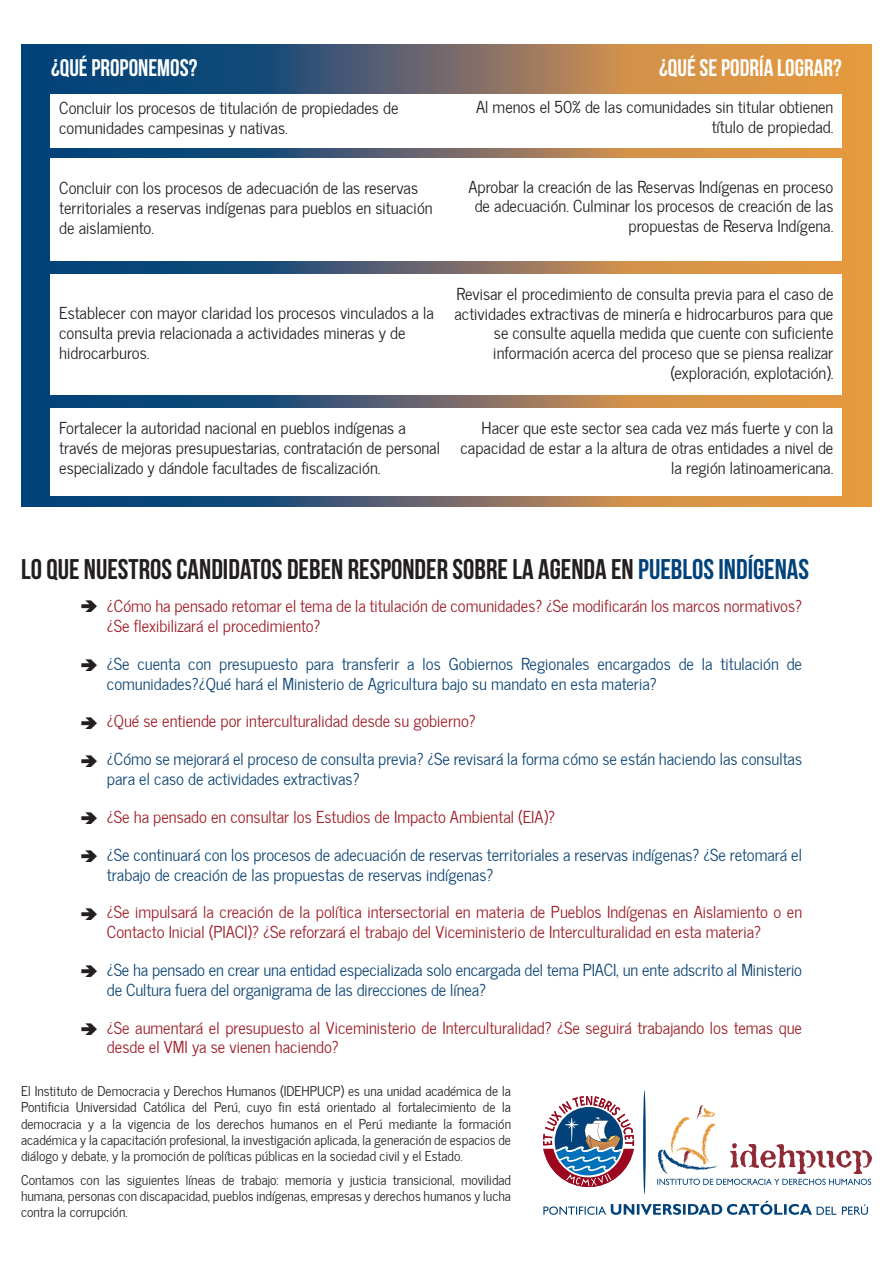
<style>
.page{position:relative;width:893px;height:1263px;background:#fff}
.page>*{position:absolute;margin:0;border:0;box-sizing:border-box;transform-origin:0 0}
.t1{font:700 28.5px "Bebas Neue";color:#231f20}
.t2{font:700 24px "Bebas Neue";color:#fff}
.t3{font:16.5px/19.8px "News Cycle";color:#231f20}
.t4{font:16.5px/19.8px "News Cycle";color:#0c4474}
.t5{font:16.5px/19.8px "News Cycle";color:#9d1b24}
.t6{font:13.5px/16.2px "News Cycle";color:#231f20;text-align:justify}
.s1{color:#004279}
</style>
<div class="page">
<svg style="left:21px;top:44px;width:851px;height:462px;background:#746d61"></svg>
<svg style="left:543px;top:1090px;width:329px;height:125px"></svg>
<div style="left:51px;top:94px;width:791px;height:54px;background:#fff"></div>
<div style="left:51px;top:158px;width:791px;height:103px;background:#fff"></div>
<div style="left:51px;top:274px;width:791px;height:121px;background:#fff"></div>
<div style="left:51px;top:408px;width:791px;height:88px;background:#fff"></div>
<h2 class="t2" style="left:51px;top:54px;width:148px">¿QUÉ PROPONEMOS?</h2>
<h2 class="t2" style="left:659px;top:54px;width:184px">¿QUÉ SE PODRÍA LOGRAR?</h2>
<p class="t3" style="left:59px;top:97px;width:341px">Concluir los procesos de titulación de propiedades de comunidades campesinas y nativas.</p>
<p class="t3" style="left:476px;top:97px;width:359px;text-align:right">Al menos el 50% de las comunidades sin titular obtienen título de propiedad.</p>
<p class="t3" style="left:59px;top:177px;width:375px">Concluir con los procesos de adecuación de las reservas territoriales a reservas indígenas para pueblos en situación de aislamiento.</p>
<p class="t3" style="left:468px;top:176px;width:367px;text-align:right">Aprobar la creación de las Reservas Indígenas en proceso de adecuación. Culminar los procesos de creación de las propuestas de Reserva Indígena.</p>
<p class="t3" style="left:59px;top:302px;width:376px">Establecer con mayor claridad los procesos vinculados a la consulta previa relacionada a actividades mineras y de hidrocarburos.</p>
<p class="t3" style="left:454px;top:283px;width:380px;text-align:right">Revisar el procedimiento de consulta previa para el caso de actividades extractivas de minería e hidrocarburos para que se consulte aquella medida que cuente con suficiente información acerca del proceso que se piensa realizar (exploración, explotación).</p>
<p class="t3" style="left:59px;top:417px;width:382px">Fortalecer la autoridad nacional en pueblos indígenas a través de mejoras presupuestarias, contratación de personal especializado y dándole facultades de fiscalización.</p>
<p class="t3" style="left:460px;top:417px;width:374px;text-align:right">Hacer que este sector sea cada vez más fuerte y con la capacidad de estar a la altura de otras entidades a nivel de la región latinoamericana.</p>
<h1 class="t1" style="left:21px;top:553px;width:790px">LO QUE NUESTROS CANDIDATOS DEBEN RESPONDER SOBRE LA AGENDA EN <span class="s1">PUEBLOS INDÍGENAS</span></h1>
<p class="t5" style="left:107px;top:595px;width:697px">¿Cómo ha pensado retomar el tema de la titulación de comunidades? ¿Se modificarán los marcos normativos? ¿Se flexibilizará el procedimiento?</p>
<p class="t4" style="left:107px;top:653px;width:697px">¿Se cuenta con presupuesto para transferir a los Gobiernos Regionales encargados de la titulación de comunidades?¿Qué hará el Ministerio de Agricultura bajo su mandato en esta materia?</p>
<p class="t5" style="left:107px;top:711px;width:370px">¿Qué se entiende por interculturalidad desde su gobierno?</p>
<p class="t4" style="left:107px;top:748px;width:697px">¿Cómo se mejorará el proceso de consulta previa? ¿Se revisará la forma cómo se están haciendo las consultas para el caso de actividades extractivas?</p>
<p class="t5" style="left:107px;top:806px;width:450px">¿Se ha pensado en consultar los Estudios de Impacto Ambiental (EIA)?</p>
<p class="t4" style="left:107px;top:844px;width:697px">¿Se continuará con los procesos de adecuación de reservas territoriales a reservas indígenas? ¿Se retomará el trabajo de creación de las propuestas de reservas indígenas?</p>
<p class="t5" style="left:107px;top:901px;width:697px">¿Se impulsará la creación de la política intersectorial en materia de Pueblos Indígenas en Aislamiento o en<br>Contacto Inicial (PIACI)? ¿Se reforzará el trabajo del Viceministerio de Interculturalidad en esta materia?</p>
<p class="t4" style="left:107px;top:959px;width:697px">¿Se ha pensado en crear una entidad especializada solo encargada del tema PIACI, un ente adscrito al Ministerio de Cultura fuera del organigrama de las direcciones de línea?</p>
<p class="t5" style="left:107px;top:1017px;width:697px">¿Se aumentará el presupuesto al Viceministerio de Interculturalidad? ¿Se seguirá trabajando los temas que desde el VMI ya se vienen haciendo?</p>
<p class="t6" style="left:21px;top:1082px;width:491px">El Instituto de Democracia y Derechos Humanos (IDEHPUCP) es una unidad académica de la Pontificia Universidad Católica del Perú, cuyo fin está orientado al fortalecimiento de la democracia y a la vigencia de los derechos humanos en el Perú mediante la formación académica y la capacitación profesional, la investigación aplicada, la generación de espacios de diálogo y debate, y la promoción de políticas públicas en la sociedad civil y el Estado.</p>
<p class="t6" style="left:21px;top:1171px;width:491px">Contamos con las siguientes líneas de trabajo: memoria y justicia transicional, movilidad humana, personas con discapacidad, pueblos indígenas, empresas y derechos humanos y lucha contra la corrupción.</p>
</div>
